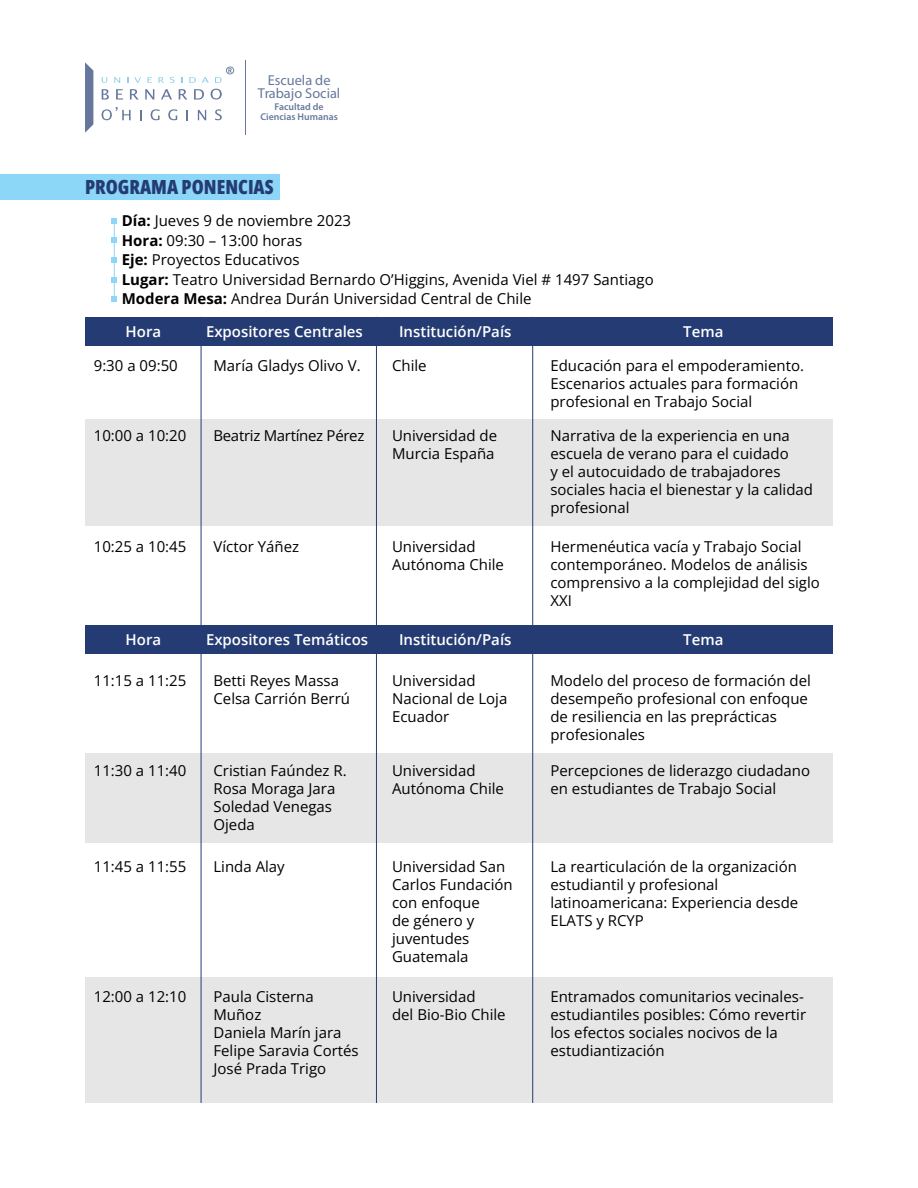
<style>
.page{position:relative;width:918px;height:1188px;background:#fff}
.page>*{position:absolute;margin:0;border:0;box-sizing:border-box;transform-origin:0 0}
.t1{font:800 19.5px "Open Sans Condensed";color:#243c73}
.t2{font:15px/18px "Open Sans";color:#000}
.t3{font:600 15px "Open Sans";color:#fff}
.t4{font:15px "Open Sans";letter-spacing:-.02em;color:#000}
.t5{font:14.4px/13px "Myriad Pro";color:#243c73;text-align:center}
.t6{font:600 9.9px/9.8px "Myriad Pro";color:#243c73;text-align:center}
.s1{font-weight:700}
</style>
<div class="page">
<svg style="left:85px;top:62px;width:8px;height:71px"></svg>
<svg style="left:102px;top:89px;width:7px;height:11px"></svg>
<svg style="left:116px;top:89px;width:7px;height:11px"></svg>
<svg style="left:130px;top:89px;width:9px;height:11px"></svg>
<svg style="left:145px;top:89px;width:9px;height:11px"></svg>
<svg style="left:161px;top:89px;width:11px;height:11px"></svg>
<svg style="left:179px;top:89px;width:8px;height:11px"></svg>
<svg style="left:194px;top:89px;width:10px;height:11px"></svg>
<svg style="left:211px;top:89px;width:11px;height:11px"></svg>
<svg style="left:140px;top:110px;width:2px;height:10px"></svg>
<svg style="left:151px;top:109px;width:9px;height:11px"></svg>
<svg style="left:168px;top:109px;width:9px;height:11px"></svg>
<svg style="left:198px;top:110px;width:8px;height:10px"></svg>
<svg style="left:215px;top:109px;width:7px;height:11px"></svg>
<svg style="left:102px;top:107px;width:29px;height:13px"></svg>
<svg style="left:102px;top:77px;width:5px;height:6px"></svg>
<svg style="left:114px;top:77px;width:6px;height:6px"></svg>
<svg style="left:134px;top:77px;width:7px;height:6px"></svg>
<svg style="left:148px;top:77px;width:4px;height:6px"></svg>
<svg style="left:158px;top:77px;width:6px;height:6px"></svg>
<svg style="left:170px;top:77px;width:5px;height:6px"></svg>
<svg style="left:189px;top:77px;width:7px;height:6px"></svg>
<svg style="left:202px;top:77px;width:7px;height:6px"></svg>
<svg style="left:215px;top:67px;width:19px;height:16px"></svg>
<hr style="left:245px;top:60px;width:1px;height:75px;background:#243c73">
<div style="left:0;top:174px;width:279px;height:25px;background:#8cd6f8"></div>
<div style="left:85px;top:419px;width:748px;height:107px;background:#e6e6e6"></div>
<div style="left:85px;top:753px;width:748px;height:90px;background:#e6e6e6"></div>
<div style="left:85px;top:977px;width:748px;height:126px;background:#e6e6e6"></div>
<div style="left:85px;top:317px;width:748px;height:29px;background:#243c73"></div>
<div style="left:85px;top:625px;width:748px;height:29px;background:#243c73"></div>
<hr style="left:201px;top:317px;width:1px;height:786px;background:#243c73">
<hr style="left:376px;top:317px;width:1px;height:786px;background:#243c73">
<hr style="left:532px;top:317px;width:1px;height:786px;background:#243c73">
<svg style="left:111px;top:218px;width:6px;height:6px"></svg>
<svg style="left:111px;top:296px;width:6px;height:6px"></svg>
<svg style="left:111px;top:277px;width:6px;height:6px"></svg>
<svg style="left:111px;top:257px;width:6px;height:6px"></svg>
<svg style="left:111px;top:237px;width:6px;height:6px"></svg>
<hr style="left:114px;top:221px;width:1px;height:80px;background:#8cd6f8">
<p class="t5" style="left:258px;top:75px;width:84px">Escuela de<br>Trabajo Social</p>
<p class="t6" style="left:260px;top:102px;width:79px">Facultad de<br>Ciencias Humanas</p>
<h1 class="t1" style="left:85px;top:176px;width:190px">PROGRAMA PONENCIAS</h1>
<p class="t2" style="left:122px;top:212px;width:533px;line-height:19.5px"><span class="s1">Día:</span> Jueves 9 de noviembre 2023<br><span class="s1">Hora:</span> 09:30 – 13:00 horas<br><span class="s1">Eje:</span> Proyectos Educativos<br><span class="s1">Lugar:</span> Teatro Universidad Bernardo O’Higgins, Avenida Viel # 1497 Santiago <span class="s1">Modera Mesa:</span> Andrea Durán Universidad Central de Chile</p>
<p class="t3" style="left:399px;top:325px;width:114px">Institución/País</p>
<p class="t3" style="left:206px;top:325px;width:158px">Expositores Centrales</p>
<p class="t3" style="left:126px;top:325px;width:37px">Hora</p>
<p class="t3" style="left:683px;top:325px;width:42px">Tema</p>
<p class="t2" style="left:94px;top:358px;width:86px">9:30 a 09:50</p>
<p class="t2" style="left:213px;top:358px;width:149px">María Gladys Olivo V.</p>
<p class="t2" style="left:392px;top:358px;width:36px">Chile</p>
<p class="t2" style="left:550px;top:358px;width:255px">Educación para el empoderamiento.<br>Escenarios actuales para formación profesional en Trabajo Social</p>
<p class="t2" style="left:94px;top:428px;width:94px">10:00 a 10:20</p>
<p class="t4" style="left:213px;top:429px;width:153px">Beatriz Martínez Pérez</p>
<p class="t2" style="left:392px;top:428px;width:107px">Universidad de<br>Murcia España</p>
<p class="t2" style="left:550px;top:428px;width:264px">Narrativa de la experiencia en una escuela de verano para el cuidado<br>y el autocuidado de trabajadores sociales hacia el bienestar y la calidad profesional</p>
<p class="t2" style="left:94px;top:539px;width:94px">10:25 a 10:45</p>
<p class="t2" style="left:213px;top:539px;width:87px">Víctor Yáñez</p>
<p class="t2" style="left:392px;top:539px;width:114px">Universidad<br>Autónoma Chile</p>
<p class="t2" style="left:550px;top:539px;width:271px">Hermenéutica vacía y Trabajo Social contemporáneo. Modelos de análisis comprensivo a la complejidad del siglo<br>XXI</p>
<p class="t3" style="left:126px;top:634px;width:37px">Hora</p>
<p class="t3" style="left:206px;top:634px;width:164px">Expositores Temáticos</p>
<p class="t3" style="left:399px;top:634px;width:114px">Institución/País</p>
<p class="t3" style="left:683px;top:634px;width:42px">Tema</p>
<p class="t2" style="left:94px;top:673px;width:94px">11:15 a 11:25</p>
<p class="t2" style="left:213px;top:673px;width:138px">Betti Reyes Massa<br>Celsa Carrión Berrú</p>
<p class="t2" style="left:392px;top:673px;width:117px">Universidad<br>Nacional de Loja<br>Ecuador</p>
<p class="t2" style="left:550px;top:673px;width:262px">Modelo del proceso de formación del desempeño profesional con enfoque de resiliencia en las preprácticas profesionales</p>
<p class="t2" style="left:94px;top:763px;width:94px">11:30 a 11:40</p>
<p class="t2" style="left:213px;top:763px;width:135px">Cristian Faúndez R.<br>Rosa Moraga Jara<br>Soledad Venegas<br>Ojeda</p>
<p class="t2" style="left:392px;top:763px;width:114px">Universidad<br>Autónoma Chile</p>
<p class="t2" style="left:550px;top:763px;width:261px">Percepciones de liderazgo ciudadano en estudiantes de Trabajo Social</p>
<p class="t2" style="left:94px;top:859px;width:94px">11:45 a 11:55</p>
<p class="t2" style="left:213px;top:859px;width:73px">Linda Alay</p>
<p class="t2" style="left:392px;top:859px;width:122px">Universidad San<br>Carlos Fundación con enfoque<br>de género y juventudes<br>Guatemala</p>
<p class="t2" style="left:550px;top:859px;width:249px">La rearticulación de la organización estudiantil y profesional latinoamericana: Experiencia desde<br>ELATS y RCYP</p>
<p class="t2" style="left:94px;top:990px;width:94px">12:00 a 12:10</p>
<p class="t2" style="left:213px;top:990px;width:147px">Paula Cisterna<br>Muñoz<br>Daniela Marín jara<br>Felipe Saravia Cortés<br>José Prada Trigo</p>
<p class="t2" style="left:392px;top:990px;width:115px">Universidad<br>del Bio-Bio Chile</p>
<p class="t2" style="left:550px;top:990px;width:257px">Entramados comunitarios vecinales&shy;estudiantiles posibles: Cómo revertir los efectos sociales nocivos de la estudiantización</p>
</div>
